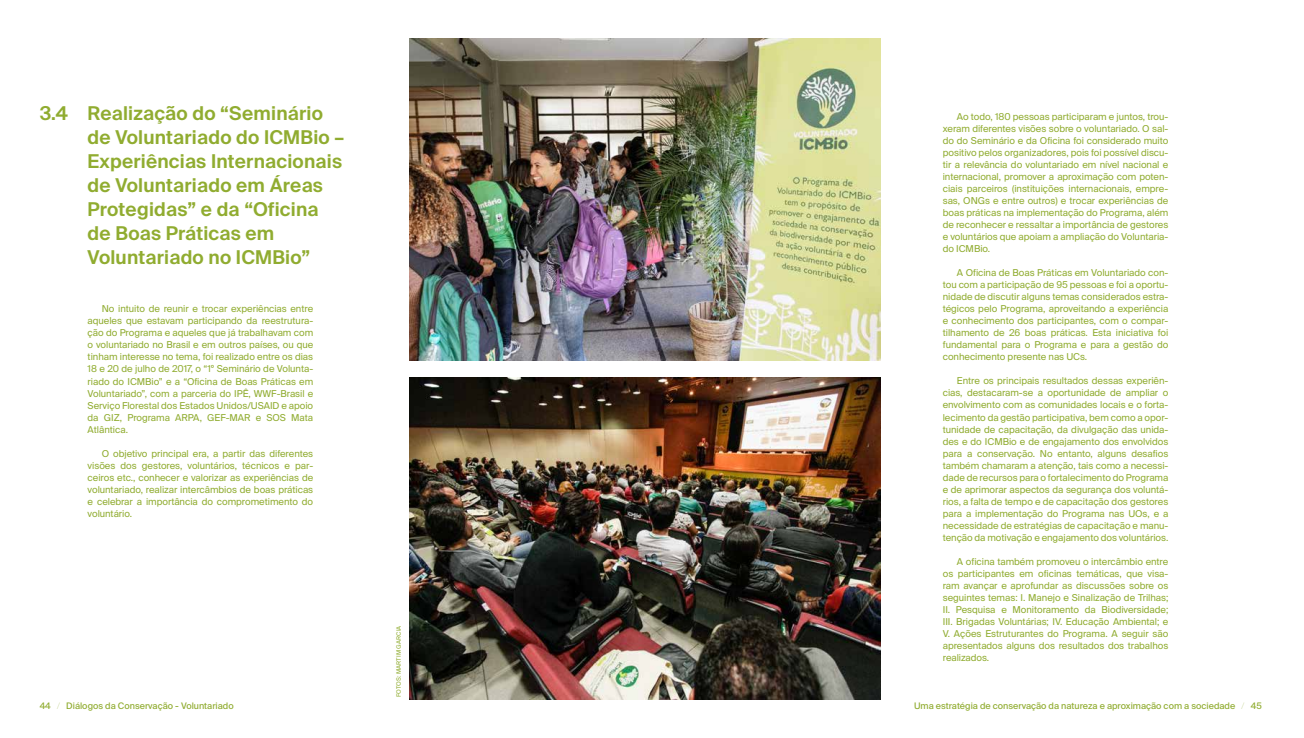
<style>
.page{position:relative;width:1304px;height:738px;background:#fff}
.page>*{position:absolute;margin:0;border:0;box-sizing:border-box;transform-origin:0 0}
.t1{font:600 19px/24px "Suisse Intl";letter-spacing:.01em;color:#90ac30}
.t2{font:9.5px/12px "Suisse Intl";letter-spacing:-.005em;color:#90ac30;text-align:justify}
.t3{font:9px "Suisse Intl";color:#90ac30}
.t4{font:6px "Suisse Intl";letter-spacing:.01em;color:#90ac30}
.s1{font-weight:200}
</style>
<div class="page">
<img style="left:409px;top:39px;width:472px;height:321px">
<img style="left:409px;top:377px;width:472px;height:321px">
<h1 class="t1" style="left:40px;top:101px;width:30px">3.4</h1>
<h1 class="t1" style="left:88px;top:101px;width:258px">Realização do “Seminário de Voluntariado do ICMBio –<br>Experiências Internacionais de Voluntariado em Áreas<br>Protegidas” e da “Oficina de Boas Práticas em<br>Voluntariado no ICMBio”</h1>
<p class="t2" style="left:88px;top:303px;width:227px;text-indent:14px">No intuito de reunir e trocar experiências entre aqueles que estavam participando da reestrutura&shy;ção do Programa e aqueles que já trabalhavam com o voluntariado no Brasil e em outros países, ou que tinham interesse no tema, foi realizado entre os dias 18 e 20 de julho de 2017, o “1º Seminário de Volunta&shy;riado do ICMBio” e a “Oficina de Boas Práticas em Voluntariado”, com a parceria do IPÊ, WWF-Brasil e Serviço Florestal dos Estados Unidos/USAID e apoio da GIZ, Programa ARPA, GEF-MAR e SOS Mata Atlântica.</p>
<p class="t2" style="left:88px;top:447px;width:227px;text-indent:14px">O objetivo principal era, a partir das diferentes visões dos gestores, voluntários, técnicos e par&shy;ceiros etc., conhecer e valorizar as experiências de voluntariado, realizar intercâmbios de boas práticas e celebrar a importância do comprometimento do voluntário.</p>
<p class="t4" style="left:395px;top:696px;width:73px;rotate:-90deg">FOTOS: MARTIM GARCIA</p>
<p class="t2" style="left:943px;top:111px;width:227px;text-indent:14px">Ao todo, 180 pessoas participaram e juntos, trou&shy;xeram diferentes visões sobre o voluntariado. O sal&shy;do do Seminário e da Oficina foi considerado muito positivo pelos organizadores, pois foi possível discu&shy;tir a relevância do voluntariado em nível nacional e internacional, promover a aproximação com poten&shy;ciais parceiros (instituições internacionais, empre&shy;sas, ONGs e entre outros) e trocar experiências de boas práticas na implementação do Programa, além de reconhecer e ressaltar a importância de gestores e voluntários que apoiam a ampliação do Voluntaria&shy;do ICMBio.</p>
<p class="t2" style="left:943px;top:267px;width:227px;text-indent:14px">A Oficina de Boas Práticas em Voluntariado con&shy;tou com a participação de 95 pessoas e foi a oportu&shy;nidade de discutir alguns temas considerados estra&shy;tégicos pelo Programa, aproveitando a experiência e conhecimento dos participantes, com o compar&shy;tilhamento de 26 boas práticas. Esta iniciativa foi fundamental para o Programa e para a gestão do conhecimento presente nas UCs.</p>
<p class="t2" style="left:943px;top:375px;width:227px;text-indent:14px">Entre os principais resultados dessas experiên&shy;cias, destacaram-se a oportunidade de ampliar o envolvimento com as comunidades locais e o forta&shy;lecimento da gestão participativa, bem como a opor&shy;tunidade de capacitação, da divulgação das unida&shy;des e do ICMBio e de engajamento dos envolvidos para a conservação. No entanto, alguns desafios também chamaram a atenção, tais como a necessi&shy;dade de recursos para o fortalecimento do Programa e de aprimorar aspectos da segurança dos voluntá&shy;rios, a falta de tempo e de capacitação dos gestores para a implementação do Programa nas UOs, e a necessidade de estratégias de capacitação e manu&shy;tenção da motivação e engajamento dos voluntários.</p>
<p class="t2" style="left:943px;top:555px;width:227px;text-indent:14px">A oficina também promoveu o intercâmbio entre os participantes em oficinas temáticas, que visa&shy;ram avançar e aprofundar as discussões sobre os seguintes temas: I. Manejo e Sinalização de Trilhas; II. Pesquisa e Monitoramento da Biodiversidade; III. Brigadas Voluntárias; IV. Educação Ambiental; e V. Ações Estruturantes do Programa. A seguir são apresentados alguns dos resultados dos trabalhos realizados.</p>
<p class="t3" style="left:40px;top:700px;width:195px">44 <span class="s1">/</span> Diálogos da Conservação - Voluntariado</p>
<p class="t3" style="left:914px;top:700px;width:349px">Uma estratégia de conservação da natureza e aproximação com a sociedade <span class="s1">/</span> 45</p>
</div>
